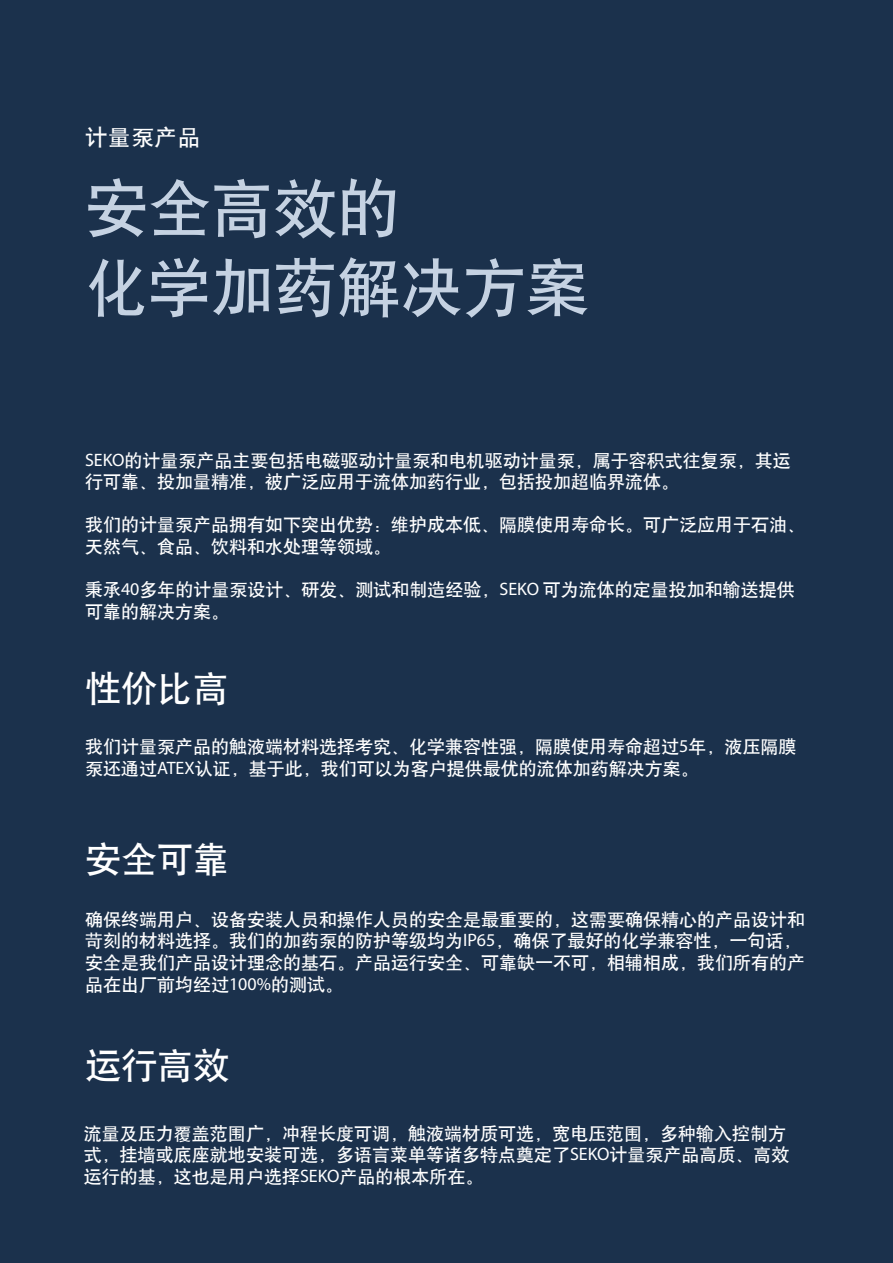
<style>
.page{position:relative;width:893px;height:1263px;background:#1b314c}
.page>*{position:absolute;margin:0;border:0;box-sizing:border-box;transform-origin:0 0}
.t1{font:63px/78.9px "H Yb 1 gj";color:#c5d2e2}
.t2{font:36px "H Yb 1 gj";color:#fff}
.t3{font:22.5px "H Yb 1 gj";letter-spacing:.03em;color:#fff}
.t4{font:18px/21.6px "H Yb 1 gj";color:#fff}
.s1{font-family:"Myriad Pro"}
</style>
<div class="page">
<p class="t3" style="left:85px;top:126px;width:117px">计量泵产品</p>
<h1 class="t1" style="left:85px;top:169px;width:505px">安全高效的<br>化学加药解决方案</h1>
<p class="t4" style="left:85px;top:449px;width:707px"><span class="s1">SEKO</span>的计量泵产品主要包括电磁驱动计量泵和电机驱动计量泵，属于容积式往复泵，其运行可靠、投加量精准，被广泛应用于流体加药行业，包括投加超临界流体。</p>
<p class="t4" style="left:85px;top:514px;width:721px">我们的计量泵产品拥有如下突出优势：维护成本低、隔膜使用寿命长。可广泛应用于石油、天然气、食品、饮料和水处理等领域。</p>
<p class="t4" style="left:85px;top:579px;width:711px">秉承<span class="s1">40</span>多年的计量泵设计、研发、测试和制造经验，<span class="s1">SEKO</span> 可为流体的定量投加和输送提供可靠的解决方案。</p>
<h2 class="t2" style="left:85px;top:670px;width:145px">性价比高</h2>
<p class="t4" style="left:85px;top:736px;width:713px">我们计量泵产品的触液端材料选择考究、化学兼容性强，隔膜使用寿命超过<span class="s1">5</span>年，液压隔膜泵还通过<span class="s1">ATEX</span>认证，基于此，我们可以为客户提供最优的流体加药解决方案。</p>
<h2 class="t2" style="left:85px;top:841px;width:145px">安全可靠</h2>
<p class="t4" style="left:85px;top:908px;width:721px">确保终端用户、设备安装人员和操作人员的安全是最重要的，这需要确保精心的产品设计和苛刻的材料选择。我们的加药泵的防护等级均为<span class="s1">IP65</span>，确保了最好的化学兼容性，一句话，安全是我们产品设计理念的基石。产品运行安全、可靠缺一不可，相辅相成，我们所有的产品在出厂前均经过<span class="s1">100%</span>的测试。</p>
<h2 class="t2" style="left:85px;top:1047px;width:146px">运行高效</h2>
<p class="t4" style="left:84px;top:1122px;width:707px">流量及压力覆盖范围广，冲程长度可调，触液端材质可选，宽电压范围，多种输入控制方式，挂墙或底座就地安装可选，多语言菜单等诸多特点奠定了<span class="s1">SEKO</span>计量泵产品高质、高效运行的基，这也是用户选择<span class="s1">SEKO</span>产品的根本所在。</p>
</div>
